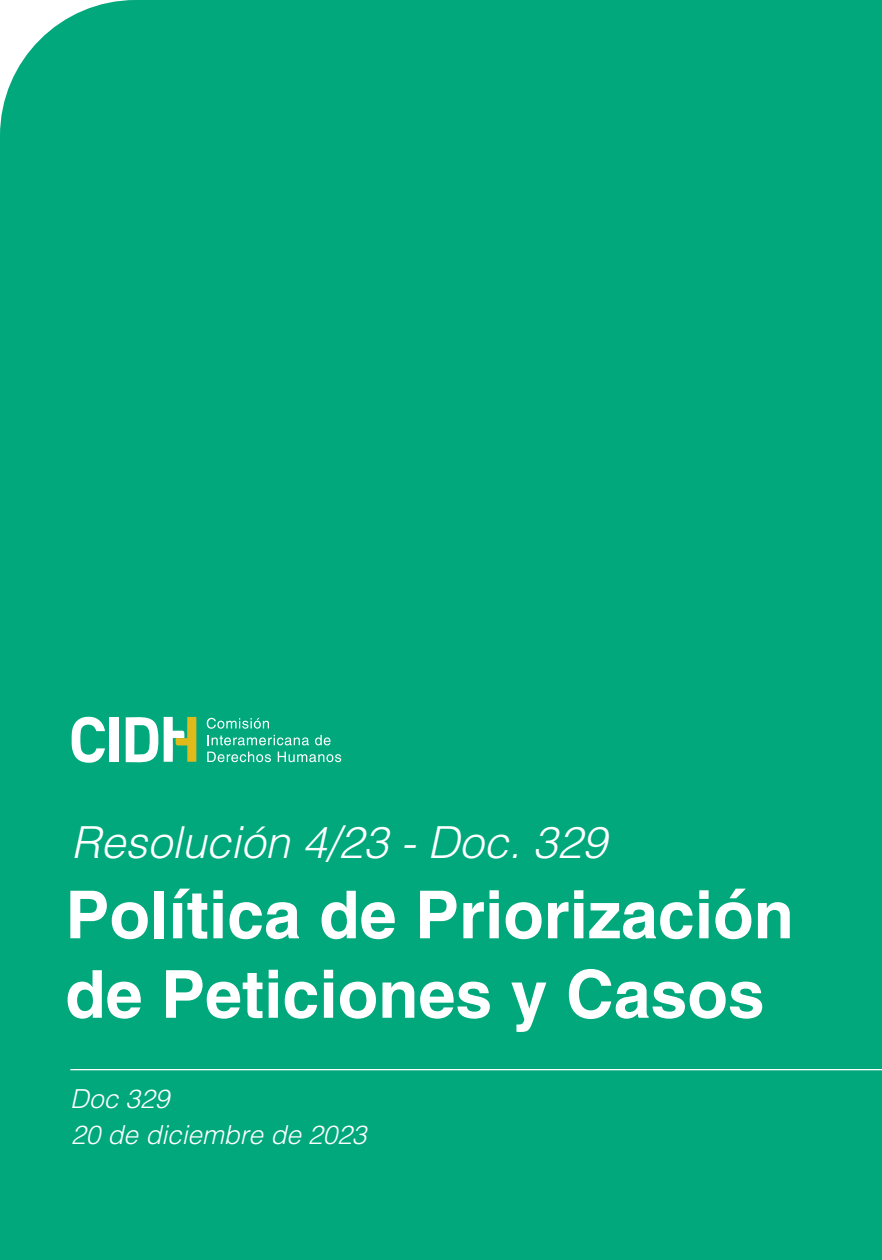
<style>
.page{position:relative;width:882px;height:1260px;background:#00a87c}
.page>*{position:absolute;margin:0;border:0;box-sizing:border-box;transform-origin:0 0}
.t1{font:700 66.15px/79.5px "Helvetica LT Std";color:#fff}
.t2{font:italic 300 44.1px "Helvetica LT Std";color:#fff}
.t3{font:italic 300 26.25px "Helvetica LT Std";color:#fff}
</style>
<div class="page">
<hr style="left:70px;top:1069px;width:812px;height:1px;background:#fff">
<svg style="left:72px;top:715px;width:33px;height:49px"></svg>
<div style="left:109px;top:717px;width:9px;height:45px;background:#fff"></div>
<svg style="left:126px;top:715px;width:70px;height:50px"></svg>
<svg style="left:207px;top:718px;width:62px;height:11px"></svg>
<svg style="left:207px;top:735px;width:102px;height:10px"></svg>
<svg style="left:315px;top:735px;width:16px;height:10px"></svg>
<svg style="left:207px;top:752px;width:64px;height:10px"></svg>
<svg style="left:278px;top:752px;width:63px;height:10px"></svg>
<p class="t2" style="left:71px;top:815px;width:537px">Resolución 4/23 - Doc. 329</p>
<p class="t1" style="left:65px;top:874px;width:730px">Política de Priorización de Peticiones y Casos</p>
<p class="t3" style="left:70px;top:1082px;width:100px">Doc 329</p>
<p class="t3" style="left:71px;top:1119px;width:297px">20 de diciembre de 2023</p>
</div>
